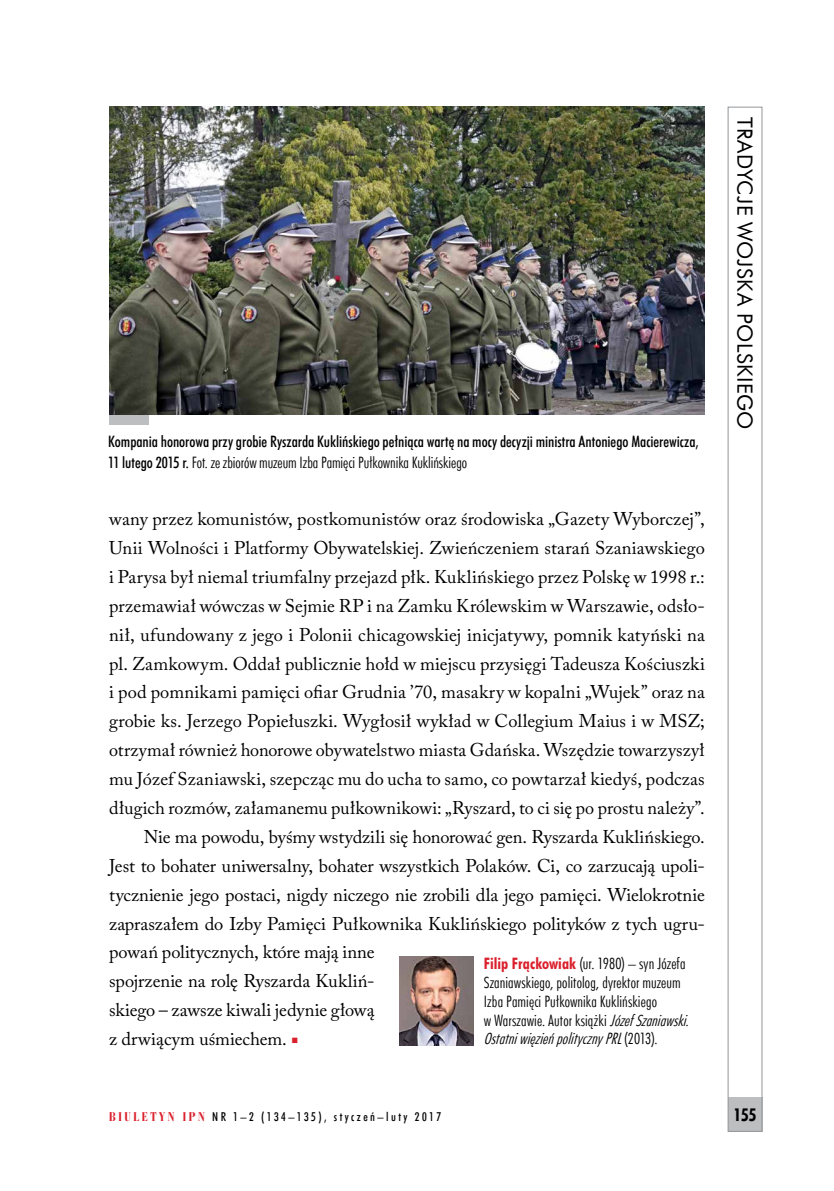
<style>
.page{position:relative;width:834px;height:1191px;background:#fff}
.page>*{position:absolute;margin:0;border:0;box-sizing:border-box;transform-origin:0 0}
.t1{font:21px "Futura EU";letter-spacing:.02em;color:#000}
.t2{font:18.38px "Adobe Caslon Pro";letter-spacing:.005em;color:#000}
.t3{font:17.5px "Futura Bd Cn EU";color:#000}
.t4{font:15.75px/18.9px "Futura Lt Cn EU";letter-spacing:.005em;color:#000}
.t5{font:15.75px "Futura Md Cn EU";color:#000}
.t6{font:12.25px "Futura Md Cn EU";letter-spacing:.2em;color:#000}
.s1{font-family:"Futura Md Cn EU"}
.s2{font-family:"Minion Pro";color:#da202c}
.s3{font-family:"Futura Bd Cn EU";color:#da202c}
.s4{font-style:italic}
.s5{font-family:"Bauer Bodni Bd Cn EU";font-size:13.12px;color:#da202c}
</style>
<div class="page">
<div style="left:727px;top:107px;width:35px;height:1024px;border:1px solid #939598"></div>
<img style="left:399px;top:957px;width:75px;height:88px">
<div style="left:109px;top:415px;width:40px;height:9px;background:#bcbec0"></div>
<img style="left:109px;top:107px;width:595px;height:308px">
<p class="t5" style="left:108px;top:431px;width:591px">Kompania honorowa przy grobie Ryszarda Kuklińskiego pełniąca wartę na mocy decyzji ministra Antoniego Macierewicza,</p>
<p class="t4" style="left:108px;top:452px;width:360px"><span class="s1">11 lutego 2015 r.</span> Fot. ze zbiorów muzeum Izba Pamięci Pułkownika Kuklińskiego</p>
<p class="t2" style="left:109px;top:508px;width:597px">wany przez komunistów, postkomunistów oraz środowiska „Gazety Wyborczej”,</p>
<p class="t2" style="left:109px;top:537px;width:597px">Unii Wolności i Platformy Obywatelskiej. Zwieńczeniem starań Szaniawskiego</p>
<p class="t2" style="left:109px;top:566px;width:597px">i Parysa był niemal triumfalny przejazd płk. Kuklińskiego przez Polskę w 1998 r.:</p>
<p class="t2" style="left:109px;top:595px;width:597px">przemawiał wówczas w Sejmie RP i na Zamku Królewskim w Warszawie, odsło-</p>
<p class="t2" style="left:109px;top:623px;width:597px">nił, ufundowany z jego i Polonii chicagowskiej inicjatywy, pomnik katyński na</p>
<p class="t2" style="left:109px;top:652px;width:597px">pl. Zamkowym. Oddał publicznie hołd w miejscu przysięgi Tadeusza Kościuszki</p>
<p class="t2" style="left:109px;top:681px;width:597px">i pod pomnikami pamięci ofiar Grudnia ’70, masakry w kopalni „Wujek” oraz na</p>
<p class="t2" style="left:109px;top:710px;width:597px">grobie ks. Jerzego Popiełuszki. Wygłosił wykład w Collegium Maius i w MSZ;</p>
<p class="t2" style="left:109px;top:739px;width:597px">otrzymał również honorowe obywatelstwo miasta Gdańska. Wszędzie towarzyszył</p>
<p class="t2" style="left:109px;top:768px;width:597px">mu Józef Szaniawski, szepcząc mu do ucha to samo, co powtarzał kiedyś, podczas</p>
<p class="t2" style="left:109px;top:797px;width:594px">długich rozmów, załamanemu pułkownikowi: „Ryszard, to ci się po prostu należy”.</p>
<p class="t2" style="left:144px;top:826px;width:560px">Nie ma powodu, byśmy wstydzili się honorować gen. Ryszarda Kuklińskiego.</p>
<p class="t2" style="left:109px;top:854px;width:597px">Jest to bohater uniwersalny, bohater wszystkich Polaków. Ci, co zarzucają upoli-</p>
<p class="t2" style="left:109px;top:883px;width:597px">tycznienie jego postaci, nigdy niczego nie zrobili dla jego pamięci. Wielokrotnie</p>
<p class="t2" style="left:109px;top:912px;width:597px">zapraszałem do Izby Pamięci Pułkownika Kuklińskiego polityków z tych ugru-</p>
<p class="t2" style="left:109px;top:941px;width:267px">powań politycznych, które mają inne</p>
<p class="t2" style="left:109px;top:970px;width:267px">spojrzenie na rolę Ryszarda Kukliń-</p>
<p class="t2" style="left:109px;top:999px;width:267px">skiego – zawsze kiwali jedynie głową</p>
<p class="t2" style="left:109px;top:1028px;width:191px">z drwiącym uśmiechem. <span class="s2">■</span></p>
<p class="t4" style="left:483px;top:954px;width:211px"><span class="s3">Filip Frąckowiak</span> (ur. 1980) – syn Józefa Szaniawskiego, politolog, dyrektor muzeum Izba Pamięci Pułkownika Kuklińskiego<br>w Warszawie. Autor książki <span class="s4">JózefSzaniawski.<br>OstatniwięzieńpolitycznyPRL</span>( 2 0 1 3 ) .</p>
<p class="t1" style="left:757px;top:117px;width:315px;rotate:90deg">TRADYCJE WOJSKA POLSKIEGO</p>
<p class="t6" style="left:109px;top:1109px;width:333px"><span class="s5">BIULETYN IPN</span> NR 1–2 (134–135), styczeń–luty 2017</p>
<p class="t3" style="left:733px;top:1104px;width:25px">155</p>
</div>
